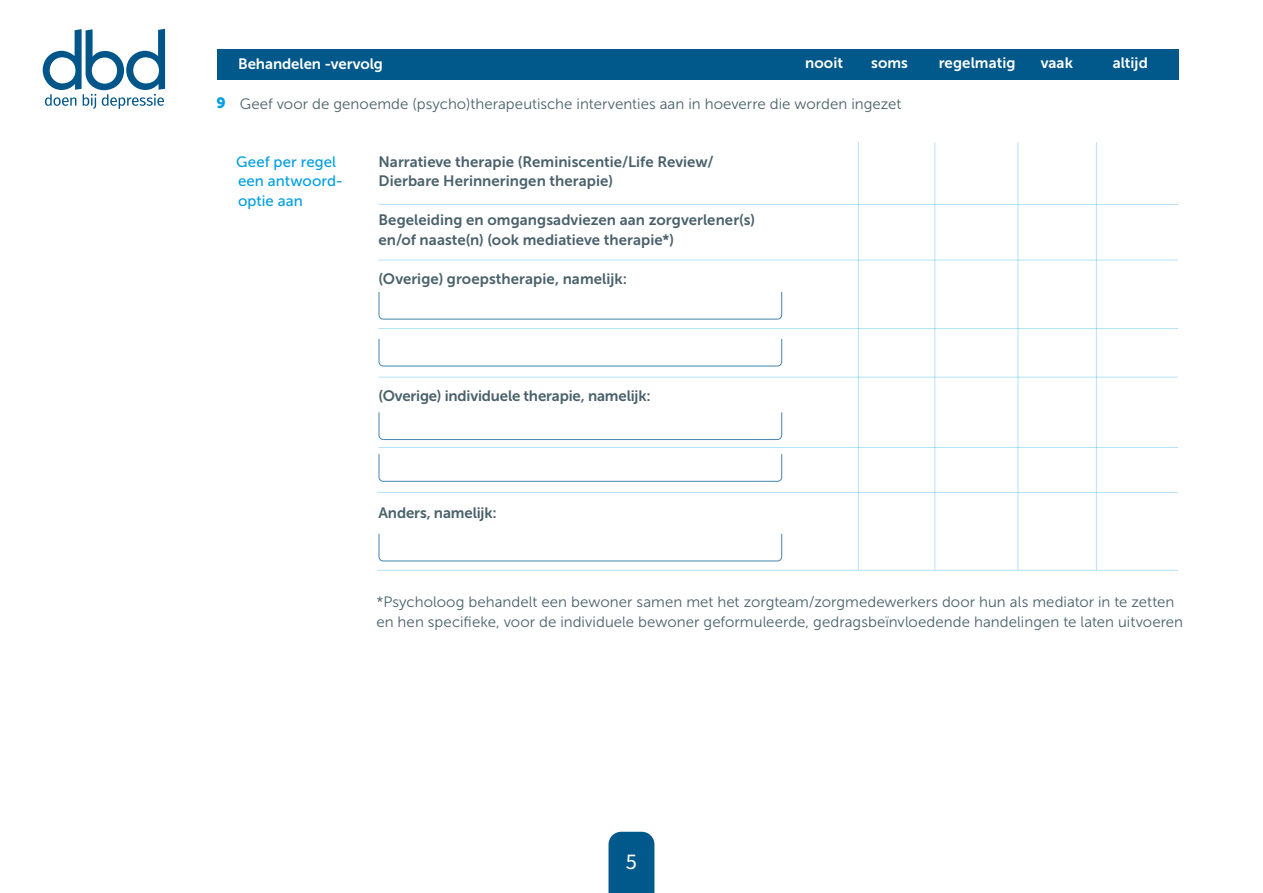
<style>
.page{position:relative;width:1263px;height:893px;background:#fff}
.page>*{position:absolute;margin:0;border:0;box-sizing:border-box;transform-origin:0 0}
.t1{font:22.5px "Source Sans Pro";color:#fff}
.t2{font:15px/19.5px "Museo Sans 300";letter-spacing:.005em;color:#4a616b}
.t3{font:15px/19.5px "Museo Sans 700";letter-spacing:.005em;color:#4a616b}
.t4{font:15px "Museo Sans 700";color:#fff}
.t5{font:15px/19.5px "Museo Sans 500";letter-spacing:.005em;color:#009ee3}
.t6{font:15px "Museo Sans 900";color:#009ee3}
</style>
<div class="page">
<div style="left:608px;top:832px;width:46px;height:61px;background:#00598a"></div>
<svg style="left:43px;top:29px;width:122px;height:80px"></svg>
<div style="left:217px;top:49px;width:961px;height:30px;background:#00598a"></div>
<hr style="left:378px;top:204px;width:800px;height:1px;background:#009ee3">
<hr style="left:378px;top:260px;width:800px;height:1px;background:#009ee3">
<hr style="left:377px;top:492px;width:801px;height:1px;background:#009ee3">
<hr style="left:377px;top:570px;width:801px;height:1px;background:#009ee3">
<hr style="left:378px;top:328px;width:800px;height:1px;background:#009ee3">
<hr style="left:378px;top:377px;width:800px;height:1px;background:#009ee3">
<hr style="left:378px;top:447px;width:800px;height:1px;background:#009ee3">
<svg style="left:378px;top:533px;width:405px;height:29px"></svg>
<svg style="left:378px;top:412px;width:405px;height:28px"></svg>
<svg style="left:378px;top:454px;width:405px;height:28px"></svg>
<svg style="left:378px;top:338px;width:405px;height:29px"></svg>
<svg style="left:378px;top:292px;width:405px;height:28px"></svg>
<hr style="left:858px;top:142px;width:1px;height:428px;background:#009ee3">
<hr style="left:934px;top:142px;width:1px;height:428px;background:#009ee3">
<hr style="left:1017px;top:142px;width:1px;height:428px;background:#009ee3">
<hr style="left:1096px;top:142px;width:1px;height:428px;background:#009ee3">
<p class="t6" style="left:217px;top:95px;width:11px">9</p>
<p class="t4" style="left:238px;top:56px;width:146px">Behandelen -vervolg</p>
<p class="t4" style="left:805px;top:54px;width:39px">nooit</p>
<p class="t4" style="left:871px;top:54px;width:38px">soms</p>
<p class="t4" style="left:939px;top:54px;width:78px">regelmatig</p>
<p class="t4" style="left:1041px;top:54px;width:34px">vaak</p>
<p class="t4" style="left:1113px;top:54px;width:37px">altijd</p>
<p class="t2" style="left:240px;top:94px;width:663px">Geef voor de genoemde (psycho)therapeutische interventies aan in hoeverre die worden ingezet</p>
<p class="t5" style="left:236px;top:152px;width:108px">Geef per regel een antwoord&shy;optie aan</p>
<p class="t3" style="left:378px;top:152px;width:337px">Narratieve therapie (Reminiscentie/Life Review/<br>Dierbare Herinneringen therapie)</p>
<p class="t3" style="left:378px;top:211px;width:378px">Begeleiding en omgangsadviezen aan zorgverlener(s) en/of naaste(n) (ook mediatieve therapie*)</p>
<p class="t3" style="left:378px;top:269px;width:250px">(Overige) groepstherapie, namelijk:</p>
<p class="t3" style="left:378px;top:386px;width:274px">(Overige) individuele therapie, namelijk:</p>
<p class="t3" style="left:378px;top:503px;width:120px">Anders, namelijk:</p>
<p class="t2" style="left:376px;top:592px;width:808px">*Psycholoog behandelt een bewoner samen met het zorgteam/zorgmedewerkers door hun als mediator in te zetten en hen specifieke, voor de individuele bewoner geformuleerde, gedragsbeïnvloedende handelingen te laten uitvoeren</p>
<h1 class="t1" style="left:626px;top:846px;width:13px">5</h1>
</div>
